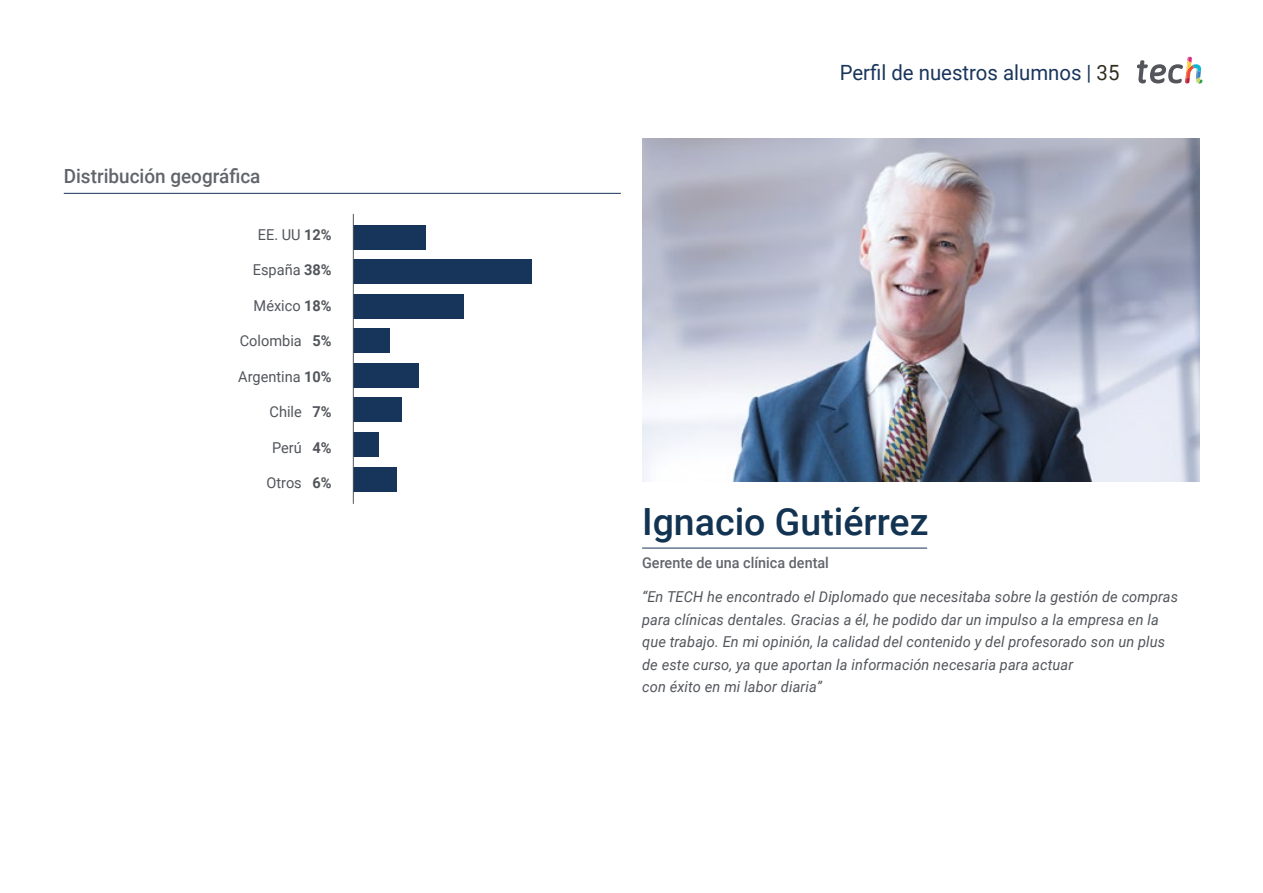
<style>
.page{position:relative;width:1263px;height:893px;background:#fff}
.page>*{position:absolute;margin:0;border:0;box-sizing:border-box;transform-origin:0 0}
.t1{font:500 37.5px "Roboto";color:#123352}
.t2{font:21px "Roboto";color:#1a355c}
.t3{font:500 19.5px "Roboto";color:#61646a}
.t4{font:italic 15px/22.5px "Roboto";letter-spacing:.01em;color:#52555b}
.t5{font:15px "Roboto";color:#52555b}
.t6{font:500 15px "Roboto";color:#61646a;scale:.96 1}
.s1{font-weight:700}
.s2{color:#312e20}
</style>
<div class="page">
<hr style="left:642px;top:548px;width:285px;height:1px;background:#17355b">
<img style="left:642px;top:138px;width:557px;height:343px">
<svg style="left:1137px;top:57px;width:65px;height:27px"></svg>
<hr style="left:64px;top:193px;width:557px;height:1px;background:#17355b">
<div style="left:353px;top:225px;width:73px;height:24px;background:#17355b"></div>
<div style="left:353px;top:398px;width:49px;height:24px;background:#17355b"></div>
<div style="left:353px;top:259px;width:179px;height:25px;background:#17355b"></div>
<div style="left:353px;top:432px;width:26px;height:25px;background:#17355b"></div>
<div style="left:353px;top:294px;width:110px;height:24px;background:#17355b"></div>
<div style="left:353px;top:467px;width:44px;height:24px;background:#17355b"></div>
<div style="left:353px;top:329px;width:37px;height:24px;background:#17355b"></div>
<div style="left:353px;top:363px;width:66px;height:25px;background:#17355b"></div>
<hr style="left:353px;top:214px;width:1px;height:290px;background:#52555b">
<h3 class="t3" style="left:64px;top:162px;width:198px">Distribución geográfica</h3>
<p class="t5" style="left:258px;top:224px;width:75px">EE. UU <span class="s1">12%</span></p>
<p class="t5" style="left:253px;top:259px;width:80px">España <span class="s1">38%</span></p>
<p class="t5" style="left:254px;top:295px;width:80px">México <span class="s1">18%</span></p>
<p class="t5" style="left:240px;top:330px;width:93px">Colombia <span class="s1">5%</span></p>
<p class="t5" style="left:238px;top:366px;width:95px">Argentina <span class="s1">10%</span></p>
<p class="t5" style="left:270px;top:401px;width:64px">Chile <span class="s1">7%</span></p>
<p class="t5" style="left:272px;top:437px;width:61px">Perú <span class="s1">4%</span></p>
<p class="t5" style="left:266px;top:472px;width:67px">Otros <span class="s1">6%</span></p>
<h2 class="t2" style="left:840px;top:57px;width:281px">Perfil de nuestros alumnos | <span class="s2">35</span></h2>
<h1 class="t1" style="left:642px;top:496px;width:288px">Ignacio Gutiérrez</h1>
<p class="t6" style="left:642px;top:552px;width:196px">Gerente de una clínica dental</p>
<p class="t4" style="left:642px;top:585px;width:538px">“En TECH he encontrado el Diplomado que necesitaba sobre la gestión de compras para clínicas dentales. Gracias a él, he podido dar un impulso a la empresa en la que trabajo. En mi opinión, la calidad del contenido y del profesorado son un plus de este curso, ya que aportan la información necesaria para actuar<br>con éxito en mi labor diaria”</p>
</div>
